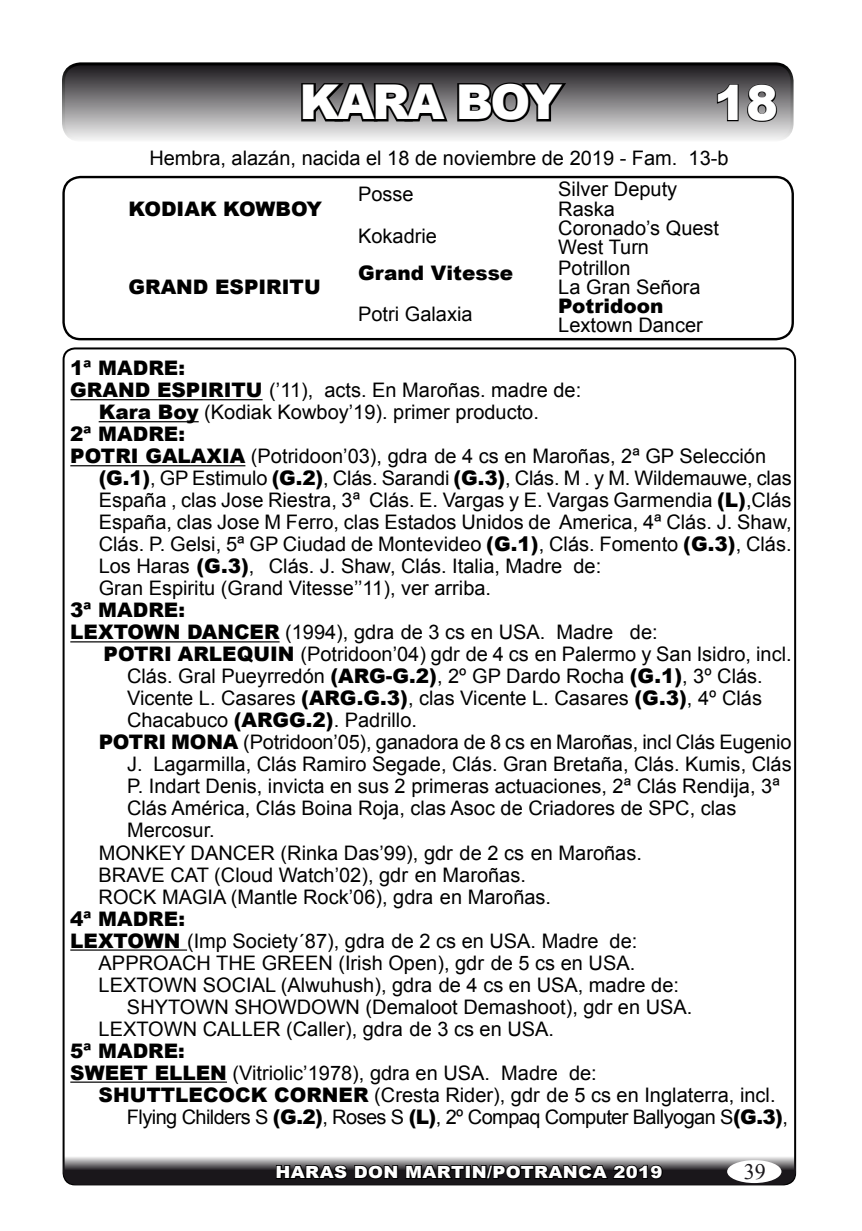
<style>
.page{position:relative;width:862px;height:1231px;background:#fff}
.page>*{position:absolute;margin:0;border:0;box-sizing:border-box;transform-origin:0 0}
.t1{font:900 48px "Arial";letter-spacing:-.05em;color:#fff}
.t2{font:22px "Times New Roman";color:#1a171b}
.t3{font:20px "Arial";color:#000}
.t4{font:900 20px "Arial";color:#000}
.t5{font:20px "Arial";letter-spacing:-.03em;color:#000}
.t6{font:900 16.8px "Arial";letter-spacing:.02em;color:#fff;scale:1.08 1}
.s1{font-weight:900}
</style>
<div class="page">
<svg style="left:391px;top:1149px;width:74px;height:39px"></svg>
<div style="left:64px;top:348px;width:731px;height:836px;background:#fff;border-radius:11px"></div>
<div style="left:62px;top:176px;width:732px;height:164px;border:2px solid #000;border-radius:17px"></div>
<div style="left:63px;top:64px;width:729px;height:76px;background:linear-gradient(to bottom,#181519,#f0f0f0);border-radius:17px"></div>
<div style="left:62px;top:62px;width:731px;height:80px;border:3px solid #000;border-radius:17px"></div>
<svg style="left:63px;top:1155px;width:733px;height:29px;fill:#1a171b"></svg>
<svg style="left:777px;top:1155px;width:19px;height:15px"></svg>
<svg style="left:63px;top:1155px;width:19px;height:15px"></svg>
<div style="left:727px;top:1159px;width:54px;height:23px;background:#fff;border-radius:50%"></div>
<svg style="left:299px;top:80px;width:271px;height:45px"></svg>
<svg style="left:716px;top:83px;width:23px;height:39px"></svg>
<svg style="left:746px;top:83px;width:32px;height:40px"></svg>
<svg style="left:275px;top:1155px;width:389px;height:25px"></svg>
<hr style="left:70px;top:399px;width:193px;height:1px;background:#000">
<hr style="left:99px;top:421px;width:100px;height:1px;background:#000">
<hr style="left:70px;top:465px;width:175px;height:1px;background:#000">
<hr style="left:70px;top:641px;width:210px;height:1px;background:#000">
<hr style="left:70px;top:949px;width:117px;height:1px;background:#000">
<hr style="left:70px;top:1081px;width:157px;height:1px;background:#000">
<h1 class="t1" style="left:300px;top:67px;width:264px">KARA BOY</h1>
<h1 class="t1" style="left:714px;top:68px;width:66px">18</h1>
<p class="t3" style="left:149px;top:144px;width:581px">Hembra, alazán, nacida el 18 de noviembre de 2019 - Fam. 13-b</p>
<p class="t4" style="left:128px;top:194px;width:195px">KODIAK KOWBOY</p>
<p class="t4" style="left:128px;top:272px;width:194px">GRAND ESPIRITU</p>
<p class="t3" style="left:358px;top:181px;width:57px">Posse</p>
<p class="t3" style="left:358px;top:223px;width:80px">Kokadrie</p>
<p class="t3" style="left:558px;top:176px;width:120px">Silver Deputy</p>
<p class="t3" style="left:558px;top:195px;width:58px">Raska</p>
<p class="t3" style="left:558px;top:215px;width:162px">Coronado’s Quest</p>
<p class="t3" style="left:558px;top:234px;width:92px">West Turn</p>
<p class="t4" style="left:358px;top:258px;width:157px">Grand Vitesse</p>
<p class="t3" style="left:558px;top:255px;width:74px">Potrillon</p>
<p class="t3" style="left:558px;top:274px;width:144px">La Gran Señora</p>
<p class="t3" style="left:358px;top:300px;width:116px">Potri Galaxia</p>
<p class="t4" style="left:558px;top:291px;width:107px">Potridoon</p>
<p class="t3" style="left:558px;top:312px;width:146px">Lextown Dancer</p>
<p class="t4" style="left:70px;top:353px;width:116px">1ª MADRE:</p>
<p class="t3" style="left:70px;top:377px;width:512px"><span class="s1">GRAND ESPIRITU</span> (’11), acts. En Maroñas. madre de:</p>
<p class="t3" style="left:99px;top:399px;width:442px"><span class="s1">Kara Boy</span> (Kodiak Kowboy’19). primer producto.</p>
<p class="t4" style="left:70px;top:419px;width:116px">2ª MADRE:</p>
<p class="t3" style="left:70px;top:443px;width:697px"><span class="s1">POTRI GALAXIA</span> (Potridoon’03), gdra de 4 cs en Maroñas, 2ª GP Selección</p>
<p class="t3" style="left:99px;top:465px;width:694px"><span class="s1">(G.1)</span>, GP Estimulo <span class="s1">(G.2)</span>, Clás. Sarandi <span class="s1">(G.3)</span>, Clás. M . y M. Wildemauwe, clas</p>
<p class="t3" style="left:99px;top:487px;width:694px">España , clas Jose Riestra, 3ª Clás. E. Vargas y E. Vargas Garmendia <span class="s1">(L)</span>,Clás</p>
<p class="t3" style="left:99px;top:509px;width:694px">España, clas Jose M Ferro, clas Estados Unidos de America, 4ª Clás. J. Shaw,</p>
<p class="t3" style="left:99px;top:531px;width:694px">Clás. P. Gelsi, 5ª GP Ciudad de Montevideo <span class="s1">(G.1)</span>, Clás. Fomento <span class="s1">(G.3)</span>, Clás.</p>
<p class="t3" style="left:99px;top:553px;width:504px">Los Haras <span class="s1">(G.3)</span>, Clás. J. Shaw, Clás. Italia, Madre de:</p>
<p class="t3" style="left:99px;top:575px;width:394px">Gran Espiritu (Grand Vitesse’’11), ver arriba.</p>
<p class="t4" style="left:70px;top:595px;width:116px">3ª MADRE:</p>
<p class="t3" style="left:70px;top:619px;width:589px"><span class="s1">LEXTOWN DANCER</span> (1994), gdra de 3 cs en USA. Madre de:</p>
<p class="t3" style="left:104px;top:641px;width:689px"><span class="s1">POTRI ARLEQUIN</span> (Potridoon’04) gdr de 4 cs en Palermo y San Isidro, incl.</p>
<p class="t3" style="left:127px;top:663px;width:637px">Clás. Gral Pueyrredón <span class="s1">(ARG-G.2)</span>, 2º GP Dardo Rocha <span class="s1">(G.1)</span>, 3º Clás.</p>
<p class="t3" style="left:127px;top:685px;width:636px">Vicente L. Casares <span class="s1">(ARG.G.3)</span>, clas Vicente L. Casares <span class="s1">(G.3)</span>, 4º Clás</p>
<p class="t3" style="left:127px;top:707px;width:291px">Chacabuco <span class="s1">(ARGG.2)</span>. Padrillo.</p>
<p class="t3" style="left:99px;top:729px;width:694px"><span class="s1">POTRI MONA</span> (Potridoon’05), ganadora de 8 cs en Maroñas, incl Clás Eugenio</p>
<p class="t3" style="left:127px;top:751px;width:666px">J. Lagarmilla, Clás Ramiro Segade, Clás. Gran Bretaña, Clás. Kumis, Clás</p>
<p class="t3" style="left:127px;top:773px;width:654px">P. Indart Denis, invicta en sus 2 primeras actuaciones, 2ª Clás Rendija, 3ª</p>
<p class="t3" style="left:127px;top:795px;width:611px">Clás América, Clás Boina Roja, clas Asoc de Criadores de SPC, clas</p>
<p class="t3" style="left:127px;top:817px;width:89px">Mercosur.</p>
<p class="t3" style="left:99px;top:839px;width:545px">MONKEY DANCER (Rinka Das’99), gdr de 2 cs en Maroñas.</p>
<p class="t3" style="left:99px;top:861px;width:429px">BRAVE CAT (Cloud Watch’02), gdr en Maroñas.</p>
<p class="t3" style="left:99px;top:883px;width:454px">ROCK MAGIA (Mantle Rock’06), gdra en Maroñas.</p>
<p class="t4" style="left:70px;top:903px;width:116px">4ª MADRE:</p>
<p class="t3" style="left:70px;top:927px;width:568px"><span class="s1">LEXTOWN</span> (Imp Society´87), gdra de 2 cs en USA. Madre de:</p>
<p class="t3" style="left:99px;top:949px;width:538px">APPROACH THE GREEN (Irish Open), gdr de 5 cs en USA.</p>
<p class="t3" style="left:99px;top:971px;width:582px">LEXTOWN SOCIAL (Alwuhush), gdra de 4 cs en USA, madre de:</p>
<p class="t3" style="left:127px;top:993px;width:567px">SHYTOWN SHOWDOWN (Demaloot Demashoot), gdr en USA.</p>
<p class="t3" style="left:99px;top:1015px;width:457px">LEXTOWN CALLER (Caller), gdra de 3 cs en USA.</p>
<p class="t4" style="left:70px;top:1035px;width:116px">5ª MADRE:</p>
<p class="t3" style="left:70px;top:1059px;width:528px"><span class="s1">SWEET ELLEN</span> (Vitriolic’1978), gdra en USA. Madre de:</p>
<p class="t3" style="left:99px;top:1081px;width:678px"><span class="s1">SHUTTLECOCK CORNER</span> (Cresta Rider), gdr de 5 cs en Inglaterra, incl.</p>
<p class="t5" style="left:127px;top:1103px;width:662px">Flying Childers S <span class="s1">(G.2)</span>, Roses S <span class="s1">(L)</span>, 2º Compaq Computer Ballyogan S<span class="s1">(G.3)</span>,</p>
<p class="t6" style="left:276px;top:1159px;width:360px">HARAS DON MARTIN/POTRANCA 2019</p>
<p class="t2" style="left:744px;top:1156px;width:23px">39</p>
</div>
